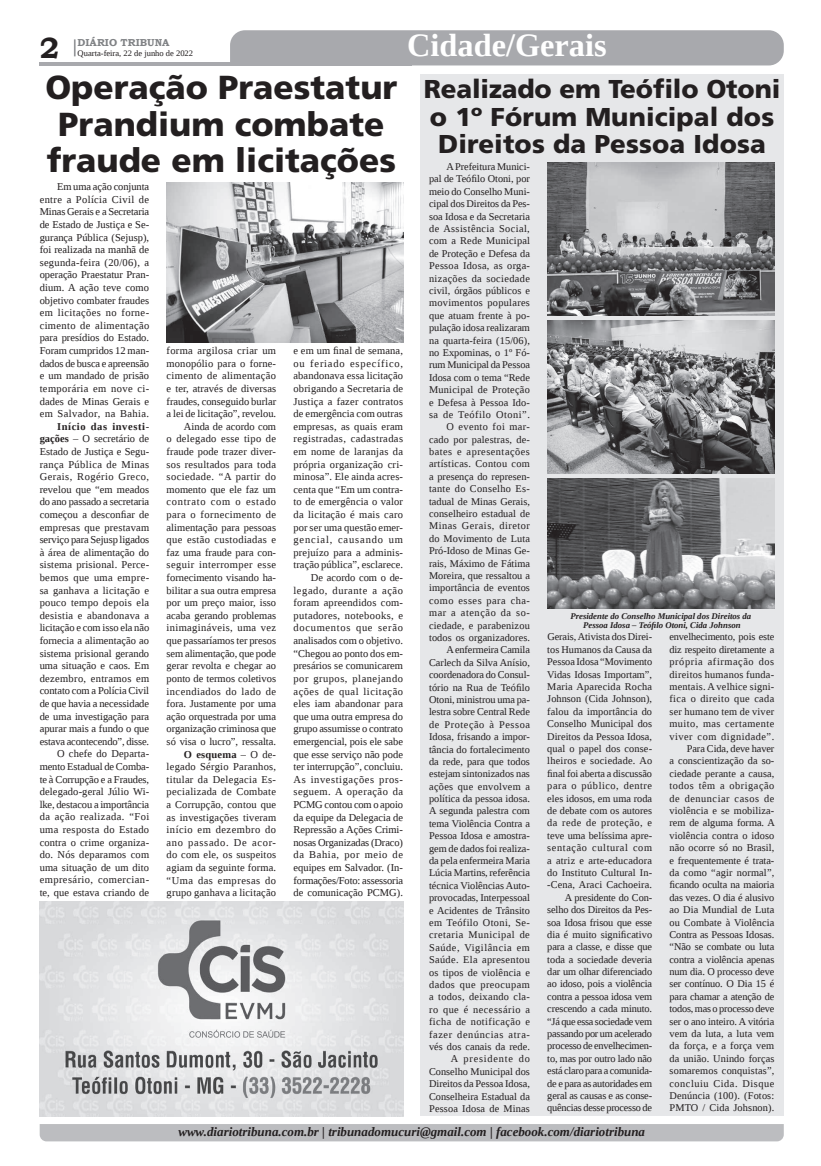
<style>
.page{position:relative;width:821px;height:1166px;background:#fff}
.page>*{position:absolute;margin:0;border:0;box-sizing:border-box;transform-origin:0 0}
.t1{font:900 33.25px/36.3px "Frutiger LT Std";color:#231f20;text-align:center}
.t2{font:700 32.38px "Liberation Serif";color:#fff}
.t3{font:700 29.31px "Bookman Old Style";color:#231f20}
.t4{font:900 25.81px/27.6px "Frutiger LT Std";letter-spacing:.005em;color:#231f20;text-align:center}
.t5{font:italic 700 12.95px "Liberation Serif";color:#231f20}
.t6{font:10.5px/12.6px "Liberation Serif";letter-spacing:.01em;color:#231f20;text-align:right}
.t7{font:10.33px/12.4px "Liberation Serif";color:#231f20;text-align:right}
.t8{font:700 10.06px "Bookman Old Style";color:#808285}
.t9{font:italic 700 8.75px/9.6px "Liberation Serif";color:#231f20;text-align:center}
.t10{font:8.4px "Liberation Serif";color:#231f20}
.s1{font-weight:700}
</style>
<div class="page">
<svg style="left:74px;top:39px;width:2px;height:17px"></svg>
<hr style="left:40px;top:62px;width:372px;height:3px;background:#a8a9ad">
<div style="left:230px;top:30px;width:554px;height:35px;background:#a8a9ad"></div>
<div style="left:40px;top:1124px;width:744px;height:17px;background:#bcbdc0"></div>
<div style="left:420px;top:74px;width:364px;height:1042px;background:#e6e7e9"></div>
<img style="left:547px;top:162px;width:227px;height:153px">
<img style="left:547px;top:320px;width:227px;height:154px">
<img style="left:547px;top:479px;width:227px;height:129px">
<img style="left:167px;top:183px;width:236px;height:159px">
<img style="left:40px;top:902px;width:363px;height:214px">
<h2 class="t2" style="left:407px;top:24px;width:201px">Cidade/Gerais</h2>
<h3 class="t4" style="left:424px;top:75px;width:358px">Realizado em Teófilo Otoni o 1º Fórum Municipal dos<br>Direitos da Pessoa Idosa</h3>
<p class="t7" style="left:429px;top:160px;width:102px">A Prefeitura Munici-<br>pal de Teófilo Otoni, por meio do Conselho Muni&shy;cipal dos Direitos da Pes&shy;soa Idosa e da Secretaria de Assistência Social, com a Rede Municipal de Proteção e Defesa da<br>Pessoa Idosa, as orga&shy;nizações da sociedade civil, órgãos públicos e movimentos populares que atuam frente à po&shy;pulação idosa realizaram na quarta-feira (15/06), no Expominas, o 1º Fó&shy;rum Municipal da Pessoa<br>Idosa com o tema “Rede<br>Municipal de Proteção e Defesa à Pessoa Ido&shy;sa de Teófilo Otoni”.<br>O evento foi mar&shy;cado por palestras, de&shy;bates e apresentações artísticas. Contou com a presença do represen&shy;tante do Conselho Es&shy;tadual de Minas Gerais, conselheiro estadual de<br>Minas Gerais, diretor do Movimento de Luta<br>Pró-Idoso de Minas Ge&shy;rais, Máximo de Fátima<br>Moreira, que ressaltou a importância de eventos como esses para cha&shy;mar a atenção da so&shy;ciedade, e parabenizou todos os organizadores.<br>A enfermeira Camila<br>Carlech da Silva Anísio, coordenadora do Consul&shy;tório na Rua de Teófilo<br>Otoni, ministrou uma pa&shy;lestra sobre Central Rede de Proteção à Pessoa<br>Idosa, frisando a impor&shy;tância do fortalecimento da rede, para que todos estejam sintonizados nas ações que envolvem a política da pessoa idosa.<br>A segunda palestra com tema Violência Contra a<br>Pessoa Idosa e amostra&shy;gem de dados foi realiza&shy;da pela enfermeira Maria<br>Lúcia Martins, referência técnica Violências Auto&shy;provocadas, Interpessoal e Acidentes de Trânsito em Teófilo Otoni, Se&shy;cretaria Municipal de<br>Saúde, Vigilância em<br>Saúde. Ela apresentou os tipos de violência e dados que preocupam a todos, deixando cla&shy;ro que é necessário a ficha de notificação e fazer denúncias atra&shy;vés dos canais da rede.<br>A presidente do<br>Conselho Municipal dos<br>Direitos da Pessoa Idosa,<br>Conselheira Estadual da<br>Pessoa Idosa de Minas</p>
<p class="t8" style="left:78px;top:35px;width:93px">DIÁRIO TRIBUNA</p>
<h3 class="t3" style="left:40px;top:27px;width:21px">2</h3>
<p class="t10" style="left:78px;top:48px;width:117px">Quarta-feira, 22 de junho de 2022</p>
<h1 class="t1" style="left:45px;top:69px;width:353px">Operação Praestatur<br>Prandium combate fraude em licitações</h1>
<p class="t6" style="left:40px;top:180px;width:111px;text-align:justify;text-indent:17px">Em uma ação conjunta entre a Polícia Civil de Minas Gerais e a Secretaria de Estado de Justiça e Se&shy;gurança Pública (Sejusp), foi realizada na manhã de segunda-feira (20/06), a operação Praestatur Pran&shy;dium. A ação teve como objetivo combater fraudes em licitações no forne&shy;cimento de alimentação para presídios do Estado.<br>Foram cumpridos 12 man&shy;dados de busca e apreensão e um mandado de prisão temporária em nove ci&shy;dades de Minas Gerais e em Salvador, na Bahia.</p>
<p class="t6" style="left:40px;top:420px;width:111px"><span class="s1">Início das investi&shy;gações</span> – O secretário de<br>Estado de Justiça e Segu&shy;rança Pública de Minas<br>Gerais, Rogério Greco, revelou que “em meados do ano passado a secretaria começou a desconfiar de empresas que prestavam serviço para Sejusp ligados à área de alimentação do sistema prisional. Perce&shy;bemos que uma empre&shy;sa ganhava a licitação e pouco tempo depois ela desistia e abandonava a licitação e com isso ela não fornecia a alimentação ao sistema prisional gerando uma situação e caos. Em dezembro, entramos em contato com a Polícia Civil de que havia a necessidade de uma investigação para apurar mais a fundo o que estava acontecendo”, disse.<br>O chefe do Departa&shy;mento Estadual de Comba&shy;te à Corrupção e a Fraudes, delegado-geral Júlio Wi&shy;lke, destacou a importância da ação realizada. “Foi uma resposta do Estado contra o crime organiza&shy;do. Nós deparamos com uma situação de um dito empresário, comercian&shy;te, que estava criando de</p>
<p class="t6" style="left:167px;top:344px;width:111px">forma argilosa criar um monopólio para o forne&shy;cimento de alimentação e ter, através de diversas fraudes, conseguido burlar a lei de licitação”, revelou.<br>Ainda de acordo com<br>o delegado esse tipo de fraude pode trazer diver&shy;sos resultados para toda sociedade. “A partir do momento que ele faz um contrato com o estado para o fornecimento de alimentação para pessoas que estão custodiadas e faz uma fraude para con&shy;seguir interromper esse fornecimento visando ha&shy;bilitar a sua outra empresa por um preço maior, isso acaba gerando problemas inimagináveis, uma vez que passaríamos ter presos sem alimentação, que pode gerar revolta e chegar ao ponto de termos coletivos incendiados do lado de fora. Justamente por uma ação orquestrada por uma organização criminosa que só visa o lucro”, ressalta.<br><span class="s1">O esquema</span> – O de&shy;legado Sérgio Paranhos, titular da Delegacia Es&shy;pecializada de Combate a Corrupção, contou que as investigações tiveram início em dezembro do ano passado. De acor&shy;do com ele, os suspeitos agiam da seguinte forma. “Uma das empresas do grupo ganhava a licitação</p>
<p class="t6" style="left:294px;top:344px;width:111px">e em um final de semana, ou feriado específico, abandonava essa licitação obrigando a Secretaria de<br>Justiça a fazer contratos de emergência com outras empresas, as quais eram registradas, cadastradas em nome de laranjas da própria organização cri&shy;minosa”. Ele ainda acres&shy;centa que “Em um contra&shy;to de emergência o valor da licitação é mais caro por ser uma questão emer&shy;gencial, causando um prejuízo para a adminis&shy;tração pública”, esclarece.<br>De acordo com o de&shy;legado, durante a ação foram apreendidos com&shy;putadores, notebooks, e documentos que serão analisados com o objetivo. “Chegou ao ponto dos em&shy;presários se comunicarem por grupos, planejando ações de qual licitação eles iam abandonar para que uma outra empresa do grupo assumisse o contrato emergencial, pois ele sabe que esse serviço não pode ter interrupção”, concluiu.<br>As investigações pros&shy;seguem. A operação da<br>PCMG contou com o apoio da equipe da Delegacia de<br>Repressão a Ações Crimi&shy;nosas Organizadas (Draco) da Bahia, por meio de equipes em Salvador. (In&shy;formações/Foto: assessoria de comunicação PCMG).</p>
<p class="t9" style="left:570px;top:611px;width:182px">Presidente do Conselho Municipal dos Direitos da<br>Pessoa Idosa – Teófilo Otoni, Cida Johnson</p>
<p class="t7" style="left:547px;top:631px;width:106px">Gerais, Ativista dos Direi&shy;tos Humanos da Causa da<br>Pessoa Idosa “Movimento<br>Vidas Idosas Importam”,<br>Maria Aparecida Rocha<br>Johnson (Cida Johnson), falou da importância do<br>Conselho Municipal dos<br>Direitos da Pessoa Idosa, qual o papel dos conse&shy;lheiros e sociedade. Ao final foi aberta a discussão para o público, dentre eles idosos, em uma roda de debate com os autores da rede de proteção, e teve uma belíssima apre&shy;sentação cultural com a atriz e arte-educadora do Instituto Cultural In--Cena, Araci Cachoeira.<br>A presidente do Con&shy;selho dos Direitos da Pes&shy;soa Idosa frisou que esse dia é muito significativo para a classe, e disse que toda a sociedade deveria dar um olhar diferenciado ao idoso, pois a violência contra a pessoa idosa vem crescendo a cada minuto. “Já que essa sociedade vem passando por um acelerado processo de envelhecimen&shy;to, mas por outro lado não está claro para a comunida&shy;de e para as autoridades em geral as causas e as conse&shy;quências desse processo de</p>
<p class="t7" style="left:669px;top:631px;width:107px">envelhecimento, pois este diz respeito diretamente a própria afirmação dos direitos humanos funda&shy;mentais. A velhice signi&shy;fica o direito que cada ser humano tem de viver muito, mas certamente viver com dignidade”.<br>Para Cida, deve haver<br>a conscientização da so&shy;ciedade perante a causa, todos têm a obrigação de denunciar casos de violência e se mobiliza&shy;rem de alguma forma. A violência contra o idoso não ocorre só no Brasil, e frequentemente é trata&shy;da como “agir normal”, ficando oculta na maioria das vezes. O dia é alusivo ao Dia Mundial de Luta ou Combate à Violência<br>Contra as Pessoas Idosas. “Não se combate ou luta contra a violência apenas num dia. O processo deve ser contínuo. O Dia 15 é para chamar a atenção de todos, mas o processo deve ser o ano inteiro. A vitória vem da luta, a luta vem da força, e a força vem da união. Unindo forças somaremos conquistas”, concluiu Cida. Disque<br>Denúncia (100). (Fotos:<br>PMTO / Cida Johsnon).</p>
<p class="t5" style="left:178px;top:1123px;width:468px">www.diariotribuna.com.br | tribunadomucuri@gmail.com | facebook.com/diariotribuna</p>
</div>
